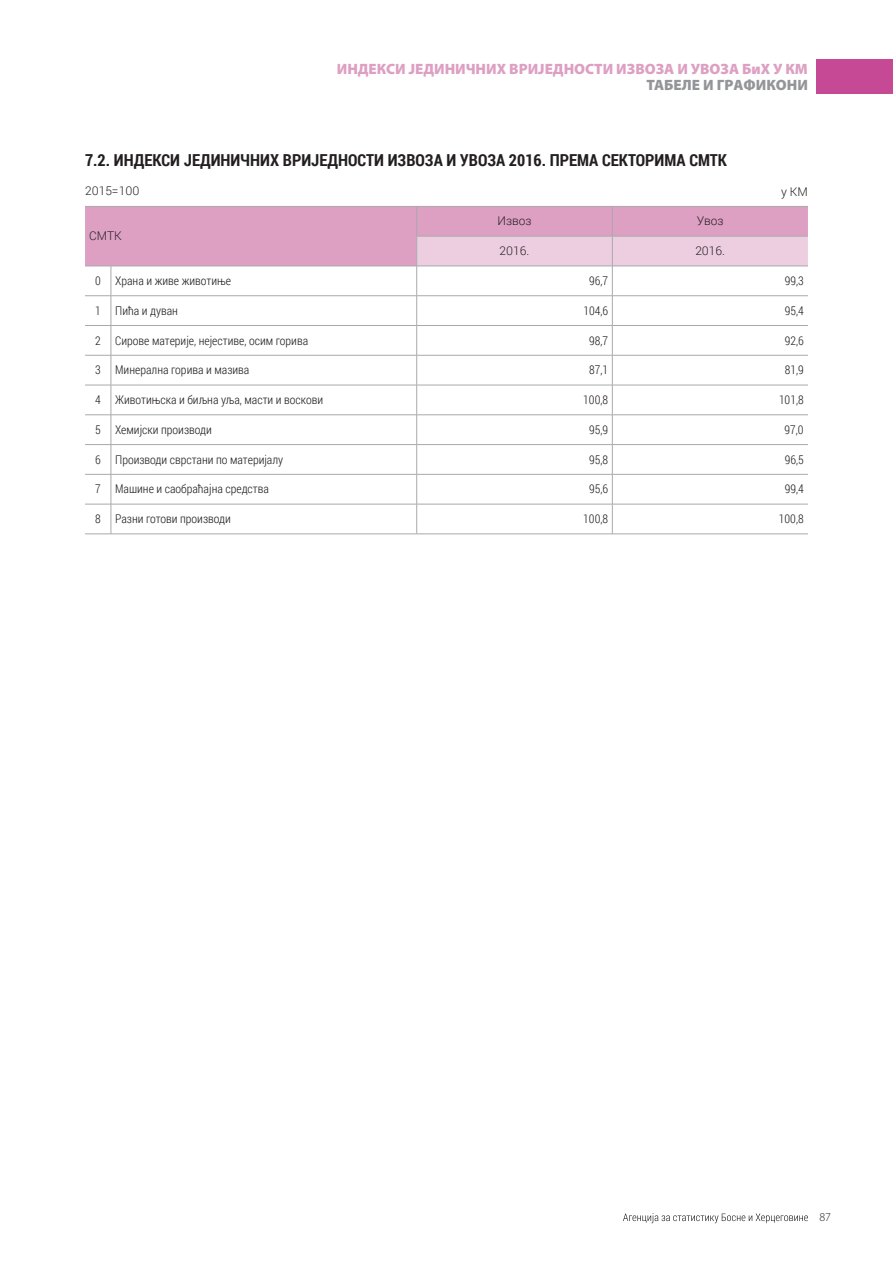
<style>
.page{position:relative;width:893px;height:1263px;background:#fff}
.page>*{position:absolute;margin:0;border:0;box-sizing:border-box;transform-origin:0 0}
.t1{font:700 16.5px "Roboto Condensed";color:#231f20}
.t2{font:900 15px "Myriad Pro";color:#dda0c3}
.t3{font:900 15px "Myriad Pro";color:#939598}
.t4{font:300 12px "Roboto Condensed";color:#231f20}
.t5{font:300 12px "Roboto";color:#231f20}
.t6{font:300 12px "Myriad Pro";color:#231f20}
</style>
<div class="page">
<div style="left:816px;top:60px;width:77px;height:34px;background:#c64995"></div>
<svg style="left:623px;top:1213px;width:185px;height:10px"></svg>
<svg style="left:85px;top:206px;width:723px;height:61px;background:#dfacc9"></svg>
<hr style="left:111px;top:266px;width:306px;height:1px;background:#a8a9ad">
<hr style="left:111px;top:266px;width:1px;height:30px;background:#a8a9ad">
<hr style="left:417px;top:266px;width:195px;height:1px;background:#a8a9ad">
<hr style="left:416px;top:266px;width:1px;height:30px;background:#a8a9ad">
<hr style="left:612px;top:266px;width:196px;height:1px;background:#a8a9ad">
<hr style="left:612px;top:266px;width:1px;height:30px;background:#a8a9ad">
<hr style="left:111px;top:295px;width:306px;height:1px;background:#a8a9ad">
<hr style="left:417px;top:295px;width:195px;height:1px;background:#a8a9ad">
<hr style="left:612px;top:295px;width:196px;height:1px;background:#a8a9ad">
<hr style="left:111px;top:325px;width:306px;height:1px;background:#a8a9ad">
<hr style="left:417px;top:325px;width:195px;height:1px;background:#a8a9ad">
<svg style="left:416px;top:296px;width:1px;height:59px"></svg>
<hr style="left:612px;top:325px;width:196px;height:1px;background:#a8a9ad">
<svg style="left:612px;top:296px;width:1px;height:59px"></svg>
<svg style="left:85px;top:295px;width:27px;height:61px"></svg>
<hr style="left:111px;top:355px;width:306px;height:1px;background:#a8a9ad">
<hr style="left:111px;top:355px;width:1px;height:30px;background:#a8a9ad">
<hr style="left:417px;top:355px;width:195px;height:1px;background:#a8a9ad">
<hr style="left:416px;top:355px;width:1px;height:30px;background:#a8a9ad">
<hr style="left:612px;top:355px;width:196px;height:1px;background:#a8a9ad">
<hr style="left:612px;top:355px;width:1px;height:30px;background:#a8a9ad">
<svg style="left:85px;top:385px;width:26px;height:1px"></svg>
<hr style="left:111px;top:385px;width:306px;height:1px;background:#a8a9ad">
<hr style="left:111px;top:385px;width:1px;height:30px;background:#a8a9ad">
<hr style="left:417px;top:385px;width:195px;height:1px;background:#a8a9ad">
<hr style="left:416px;top:385px;width:1px;height:30px;background:#a8a9ad">
<hr style="left:612px;top:385px;width:196px;height:1px;background:#a8a9ad">
<hr style="left:612px;top:385px;width:1px;height:30px;background:#a8a9ad">
<hr style="left:111px;top:414px;width:306px;height:1px;background:#a8a9ad">
<hr style="left:417px;top:414px;width:195px;height:1px;background:#a8a9ad">
<hr style="left:612px;top:414px;width:196px;height:1px;background:#a8a9ad">
<hr style="left:111px;top:444px;width:306px;height:1px;background:#a8a9ad">
<hr style="left:417px;top:444px;width:195px;height:1px;background:#a8a9ad">
<svg style="left:416px;top:415px;width:1px;height:59px"></svg>
<hr style="left:612px;top:444px;width:196px;height:1px;background:#a8a9ad">
<svg style="left:612px;top:415px;width:1px;height:59px"></svg>
<svg style="left:85px;top:414px;width:27px;height:61px"></svg>
<hr style="left:111px;top:474px;width:306px;height:1px;background:#a8a9ad">
<hr style="left:111px;top:474px;width:1px;height:30px;background:#a8a9ad">
<hr style="left:417px;top:474px;width:195px;height:1px;background:#a8a9ad">
<hr style="left:416px;top:474px;width:1px;height:30px;background:#a8a9ad">
<hr style="left:612px;top:474px;width:196px;height:1px;background:#a8a9ad">
<hr style="left:612px;top:474px;width:1px;height:30px;background:#a8a9ad">
<svg style="left:85px;top:504px;width:26px;height:1px"></svg>
<hr style="left:111px;top:504px;width:306px;height:1px;background:#a8a9ad">
<hr style="left:111px;top:504px;width:1px;height:30px;background:#a8a9ad">
<hr style="left:417px;top:504px;width:195px;height:1px;background:#a8a9ad">
<hr style="left:416px;top:504px;width:1px;height:30px;background:#a8a9ad">
<hr style="left:612px;top:504px;width:196px;height:1px;background:#a8a9ad">
<hr style="left:612px;top:504px;width:1px;height:30px;background:#a8a9ad">
<svg style="left:85px;top:534px;width:26px;height:1px"></svg>
<hr style="left:111px;top:534px;width:306px;height:1px;background:#a8a9ad">
<hr style="left:417px;top:534px;width:195px;height:1px;background:#a8a9ad">
<hr style="left:612px;top:534px;width:196px;height:1px;background:#a8a9ad">
<p class="t2" style="left:337px;top:60px;width:473px">ИНДEКСИ JEДИНИЧНИХ ВРИJEДНOСTИ ИЗВOЗA И УВOЗA БиХ У КM</p>
<p class="t3" style="left:647px;top:77px;width:163px">TAБEЛE И ГРAФИКOНИ</p>
<h1 class="t1" style="left:85px;top:149px;width:643px">7.2. ИНДЕКСИ ЈЕДИНИЧНИХ ВРИЈЕДНОСТИ ИЗВОЗА И УВОЗА 2016. ПРЕМА СЕКТОРИМА СМТК</h1>
<p class="t5" style="left:85px;top:183px;width:56px">2015=100</p>
<p class="t5" style="left:781px;top:184px;width:28px">у КМ</p>
<p class="t5" style="left:89px;top:228px;width:34px">СМТК</p>
<p class="t5" style="left:497px;top:213px;width:36px">Извоз</p>
<p class="t5" style="left:697px;top:213px;width:28px">Увоз</p>
<p class="t5" style="left:500px;top:243px;width:31px">2016.</p>
<p class="t5" style="left:695px;top:243px;width:31px">2016.</p>
<p class="t4" style="left:95px;top:272px;width:138px">0 Храна и живе животиње</p>
<p class="t4" style="left:589px;top:272px;width:20px">96,7</p>
<p class="t4" style="left:785px;top:272px;width:20px">99,3</p>
<p class="t4" style="left:95px;top:302px;width:84px">1 Пића и дуван</p>
<p class="t4" style="left:583px;top:302px;width:26px">104,6</p>
<p class="t4" style="left:785px;top:302px;width:20px">95,4</p>
<p class="t4" style="left:95px;top:332px;width:215px">2 Сирове материје, нејестиве, осим горива</p>
<p class="t4" style="left:589px;top:332px;width:20px">98,7</p>
<p class="t4" style="left:785px;top:332px;width:20px">92,6</p>
<p class="t4" style="left:95px;top:362px;width:156px">3 Минерална горива и мазива</p>
<p class="t4" style="left:589px;top:362px;width:20px">87,1</p>
<p class="t4" style="left:785px;top:362px;width:20px">81,9</p>
<p class="t4" style="left:95px;top:391px;width:230px">4 Животињска и биљна уља, масти и воскови</p>
<p class="t4" style="left:583px;top:391px;width:26px">100,8</p>
<p class="t4" style="left:779px;top:391px;width:26px">101,8</p>
<p class="t4" style="left:95px;top:421px;width:118px">5 Хемијски производи</p>
<p class="t4" style="left:589px;top:421px;width:20px">95,9</p>
<p class="t4" style="left:785px;top:421px;width:21px">97,0</p>
<p class="t4" style="left:95px;top:451px;width:190px">6 Производи сврстани по материјалу</p>
<p class="t4" style="left:589px;top:451px;width:20px">95,8</p>
<p class="t4" style="left:785px;top:451px;width:20px">96,5</p>
<p class="t4" style="left:95px;top:481px;width:175px">7 Машине и саобраћајна средства</p>
<p class="t4" style="left:589px;top:481px;width:20px">95,6</p>
<p class="t4" style="left:785px;top:481px;width:20px">99,4</p>
<p class="t4" style="left:95px;top:510px;width:137px">8 Разни готови производи</p>
<p class="t4" style="left:583px;top:510px;width:26px">100,8</p>
<p class="t4" style="left:779px;top:510px;width:26px">100,8</p>
<p class="t6" style="left:819px;top:1210px;width:13px">87</p>
</div>
